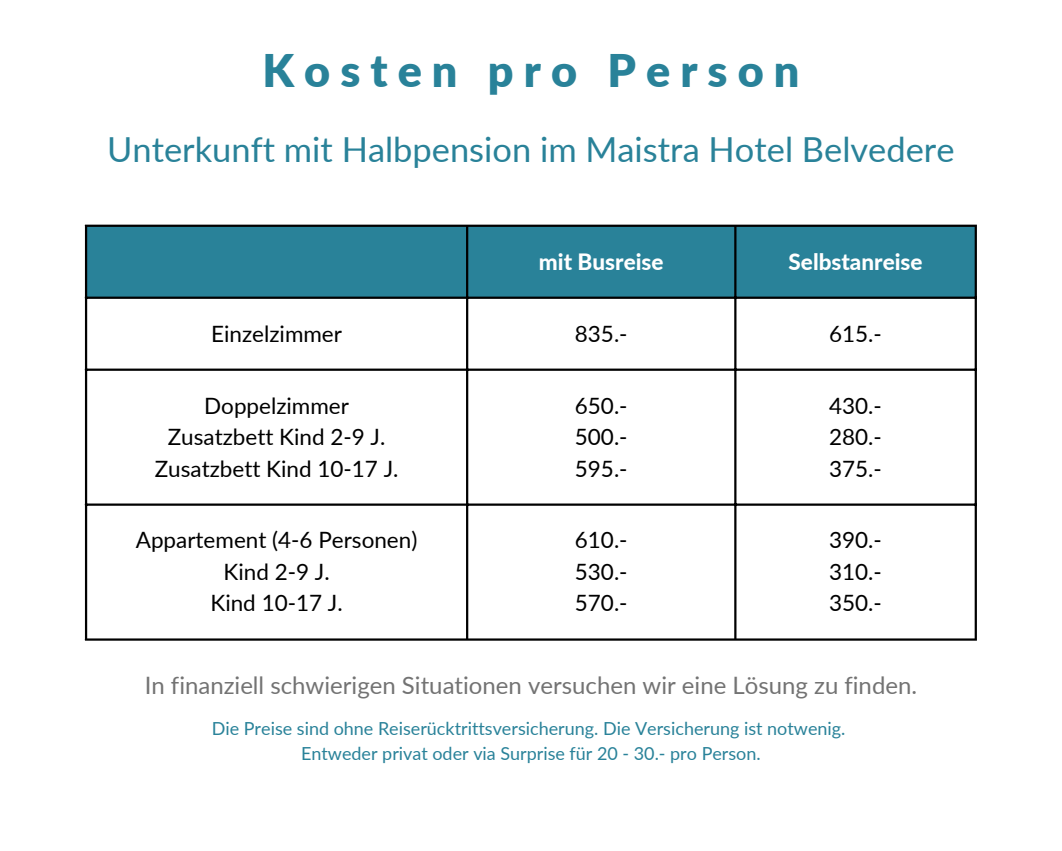
<style>
.page{position:relative;width:1062px;height:851px;background:#fff}
.page>*{position:absolute;margin:0;border:0;box-sizing:border-box;transform-origin:0 0}
.t1{font:900 45px "Lato";letter-spacing:.225em;color:#298299}
.t2{font:34.5px "Lato";color:#298299}
.t3{font:24px "Lato";color:#737373}
.t4{font:22.5px/31.5px "Lato";color:#000;text-align:justify}
.t5{font:800 22.5px "Lato";color:#fff}
.t6{font:18px/24.8px "Lato";color:#298299;text-align:center}
</style>
<div class="page">
<div style="left:87px;top:227px;width:888px;height:69px;background:#298299"></div>
<hr style="left:85px;top:227px;width:2px;height:411px;background:#000">
<hr style="left:466px;top:227px;width:2px;height:411px;background:#000">
<hr style="left:734px;top:227px;width:2px;height:411px;background:#000">
<hr style="left:975px;top:227px;width:2px;height:411px;background:#000">
<hr style="left:85px;top:225px;width:892px;height:2px;background:#000">
<hr style="left:85px;top:296px;width:892px;height:3px;background:#000">
<hr style="left:85px;top:368px;width:892px;height:3px;background:#000">
<hr style="left:85px;top:503px;width:892px;height:2px;background:#000">
<hr style="left:85px;top:638px;width:892px;height:2px;background:#000">
<h1 class="t1" style="left:262px;top:43px;width:539px">Kosten pro Person</h1>
<h2 class="t2" style="left:107px;top:127px;width:849px">Unterkunft mit Halbpension im Maistra Hotel Belvedere</h2>
<p class="t5" style="left:539px;top:247px;width:126px">mit Busreise</p>
<p class="t5" style="left:789px;top:247px;width:136px">Selbstanreise</p>
<p class="t4" style="left:211px;top:317px;width:132px">Einzelzimmer</p>
<p class="t4" style="left:575px;top:317px;width:54px">835.-</p>
<p class="t4" style="left:829px;top:317px;width:54px">615.-</p>
<p class="t4" style="left:155px;top:389px;width:245px;text-align:center">Doppelzimmer<br>Zusatzbett Kind 2-9 J.<br>Zusatzbett Kind 10-17 J.</p>
<p class="t4" style="left:575px;top:389px;width:54px">650.- 500.- 595.-</p>
<p class="t4" style="left:829px;top:389px;width:54px">430.- 280.- 375.-</p>
<p class="t4" style="left:136px;top:524px;width:283px;text-align:center">Appartement (4-6 Personen)<br>Kind 2-9 J.<br>Kind 10-17 J.</p>
<p class="t4" style="left:575px;top:524px;width:54px">610.- 530.- 570.-</p>
<p class="t4" style="left:829px;top:524px;width:54px">390.- 310.- 350.-</p>
<p class="t3" style="left:145px;top:669px;width:774px">In finanziell schwierigen Situationen versuchen wir eine Lösung zu finden.</p>
<p class="t6" style="left:212px;top:716px;width:635px">Die Preise sind ohne Reiserücktrittsversicherung. Die Versicherung ist notwenig.<br>Entweder privat oder via Surprise für 20 - 30.- pro Person.</p>
</div>
